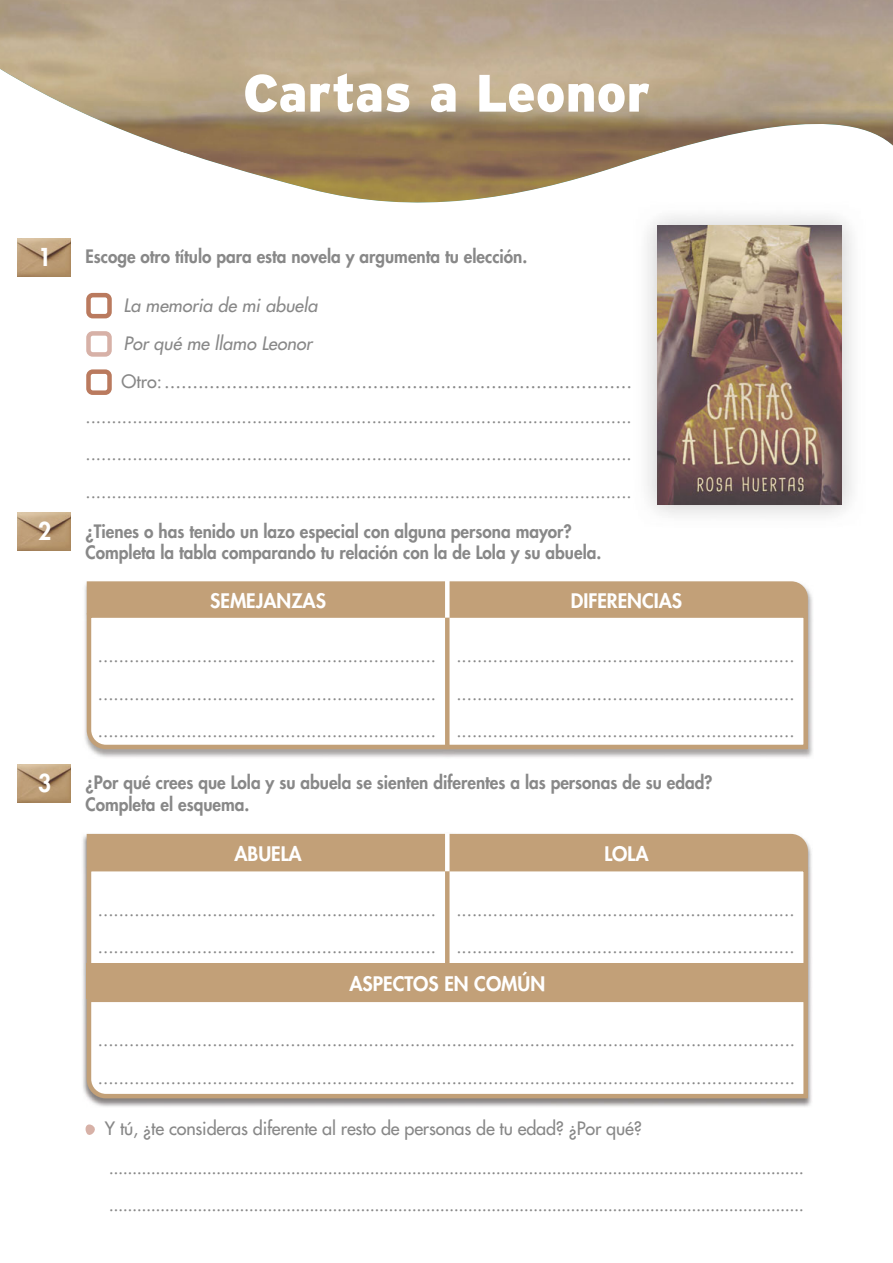
<style>
.page{position:relative;width:893px;height:1263px;background:#fff}
.page>*{position:absolute;margin:0;border:0;box-sizing:border-box;transform-origin:0 0}
.t1{font:900 52.5px "Interstate";color:#fff}
.t2{font:800 24px "Futura Std";color:#fff;scale:.95 1}
.t3{font:500 19.5px "Futura Std";color:#888}
.t4{font:800 19.5px "Futura Std";color:#fff}
.t5{font:500 18px/37.5px "Futura Std";letter-spacing:-.01em;color:#888}
.t6{font:800 18px/21.6px "Futura Std";color:#888;scale:.95 1}
.t7{font:italic 500 18px/37.8px "Futura Std";color:#888}
.s1{font-size:18px}
</style>
<div class="page">
<img style="left:58px;top:101px;width:835px;height:51px">
<img style="left:182px;top:152px;width:481px;height:50px">
<img style="left:17px;top:238px;width:54px;height:38px">
<img style="left:17px;top:513px;width:54px;height:38px">
<img style="left:17px;top:764px;width:54px;height:38px">
<div style="left:86px;top:293px;width:26px;height:25px;border:4px solid #ba7a5e;border-radius:4px"></div>
<div style="left:86px;top:331px;width:26px;height:26px;border:4px solid #d7b1a7;border-radius:4px"></div>
<div style="left:86px;top:369px;width:26px;height:26px;border:4px solid #ba7a5e;border-radius:4px"></div>
<img style="left:84px;top:581px;width:729px;height:177px">
<div style="left:87px;top:581px;width:721px;height:30px;background:#c2a078"></div>
<svg style="left:84px;top:611px;width:726px;height:140px"></svg>
<div style="left:445px;top:580px;width:5px;height:38px;background:#fff"></div>
<div style="left:445px;top:618px;width:5px;height:131px;background:#c2a078"></div>
<svg style="left:85px;top:1124px;width:10px;height:11px"></svg>
<img style="left:82px;top:833px;width:730px;height:274px">
<div style="left:87px;top:834px;width:721px;height:33px;background:#c2a078"></div>
<div style="left:89px;top:869px;width:717px;height:96px;background:#fff"></div>
<div style="left:87px;top:867px;width:721px;height:101px;border:4px solid #c2a078"></div>
<div style="left:445px;top:833px;width:5px;height:38px;background:#fff"></div>
<div style="left:445px;top:871px;width:5px;height:97px;background:#c2a078"></div>
<div style="left:87px;top:963px;width:721px;height:35px;background:#c2a078"></div>
<svg style="left:84px;top:995px;width:726px;height:106px"></svg>
<img style="left:647px;top:215px;width:205px;height:295px">
<img style="left:647px;top:246px;width:194px;height:269px">
<img style="left:657px;top:225px;width:184px;height:279px">
<h1 class="t1" style="left:243px;top:61px;width:408px">Cartas a Leonor</h1>
<h2 class="t2" style="left:38px;top:246px;width:15px">1</h2>
<p class="t6" style="left:86px;top:247px;width:467px">Escoge otro título para esta novela y argumenta tu elección.</p>
<p class="t7" style="left:123px;top:287px;width:195px">La memoria de mi abuela<br>Por qué me llamo Leonor</p>
<p class="t3" style="left:122px;top:371px;width:512px"><span class="s1">Otro:</span> ...................................................................................</p>
<p class="t5" style="left:86px;top:399px;width:548px;text-align:justify">......................................................................................................... ......................................................................................................... .........................................................................................................</p>
<h2 class="t2" style="left:38px;top:520px;width:15px">2</h2>
<p class="t6" style="left:86px;top:521px;width:544px">¿Tienes o has tenido un lazo especial con alguna persona mayor?<br>Completa la tabla comparando tu relación con la de Lola y su abuela.</p>
<p class="t4" style="left:210px;top:592px;width:117px">SEMEJANZAS</p>
<p class="t4" style="left:571px;top:592px;width:113px">DIFERENCIAS</p>
<p class="t5" style="left:98px;top:638px;width:340px;text-align:justify">................................................................. ................................................................. .................................................................</p>
<p class="t5" style="left:456px;top:638px;width:340px;text-align:justify">................................................................. ................................................................. .................................................................</p>
<h2 class="t2" style="left:38px;top:772px;width:15px">3</h2>
<p class="t6" style="left:86px;top:773px;width:662px">¿Por qué crees que Lola y su abuela se sienten diferentes a las personas de su edad?<br>Completa el esquema.</p>
<p class="t4" style="left:234px;top:844px;width:69px">ABUELA</p>
<p class="t4" style="left:604px;top:844px;width:46px">LOLA</p>
<p class="t5" style="left:98px;top:891px;width:340px">................................................................. .................................................................</p>
<p class="t5" style="left:456px;top:891px;width:340px">................................................................. .................................................................</p>
<p class="t4" style="left:349px;top:975px;width:197px">ASPECTOS EN COMÚN</p>
<p class="t5" style="left:98px;top:1022px;width:699px">...................................................................................................................................... ......................................................................................................................................</p>
<p class="t5" style="left:105px;top:1110px;width:701px;line-height:38.2px">Y tú, ¿te consideras diferente al resto de personas de tu edad? ¿Por qué? ..................................................................................................................................................... .....................................................................................................................................................</p>
</div>
